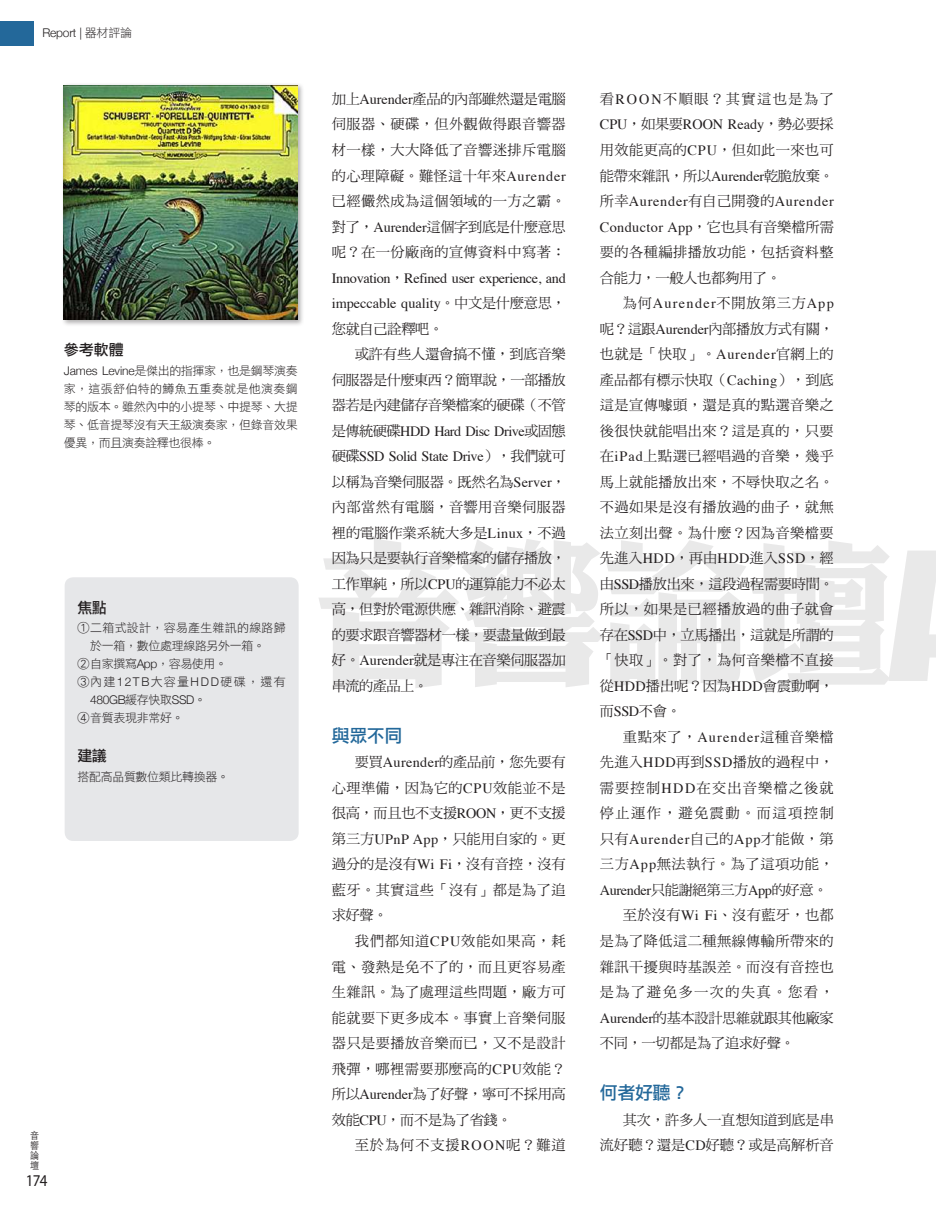
<style>
.page{position:relative;width:936px;height:1212px;background:#fff}
.page>*{position:absolute;margin:0;border:0;box-sizing:border-box;transform-origin:0 0}
.t1{font:157.5px "DF Li King Hei Std W8";color:#231f20;scale:.94 1}
.t2{font:18px "DF Li Hei Std W5";letter-spacing:-.025em;color:#23689a}
.t3{font:16.5px "Myriad Pro";color:#231f20;scale:.91 1}
.t4{font:15px "DF Li Hei Std W5";color:#231f20}
.t5{font:14.25px/25.5px "DF Ming Std W5";letter-spacing:-.005em;color:#231f20;text-align:justify}
.t6{font:14.25px/25.5px "Times";letter-spacing:-.025em;color:#231f20}
.t7{font:14.25px/25.5px "DF Ming Std W5";letter-spacing:.025em;color:#231f20}
.t8{font:14.25px/25.5px "Times";letter-spacing:.05em;color:#231f20}
.t9{font:14.25px "DF Ming Std W5";letter-spacing:-.035em;color:#231f20}
.t10{font:14.25px "Times";color:#231f20}
.t11{font:14.25px "Times";letter-spacing:.065em;color:#231f20}
.t12{font:14.25px "Times";letter-spacing:.09em;color:#231f20}
.t13{font:14.25px "DF Ming Std W5";letter-spacing:.04em;color:#231f20}
.t14{font:14.25px "DF Ming Std W5";letter-spacing:.1em;color:#231f20}
.t15{font:14.25px "DF Ming Std W5";letter-spacing:.06em;color:#231f20}
.t16{font:14.25px "DF Ming Std W5";letter-spacing:-.025em;color:#231f20}
.t17{font:12px/18px "DF Li Hei Std W3";letter-spacing:-.025em;color:#231f20;text-align:justify}
.t18{font:300 12px "Helvetica Neue";letter-spacing:-.03em;color:#231f20}
.t19{font:12px "DF Li Hei Std W3";letter-spacing:.11em;color:#231f20}
.t20{font:12px "DF Li Hei Std W3";letter-spacing:.02em;color:#231f20}
.t21{font:300 9.9px/10.2px "ST Heiti TC";color:#231f20;text-align:justify;scale:.91 1}
.s1{font-family:"DF Li Hei Std W3";font-weight:400}
.s2{font-family:"Helvetica Neue";font-weight:300}
.s3{font-family:"Times"}
.s4{font-family:"DF Ming Std W5"}
</style>
<div class="page">
<div style="left:65px;top:577px;width:233px;height:264px;background:#e6e7e9;border-radius:9px"></div>
<div style="left:61px;top:82px;width:243px;height:245px;background:#231f20;opacity:.35"></div>
<img style="left:64px;top:85px;width:234px;height:235px">
<div style="left:0;top:21px;width:33px;height:24px;background:#23689a"></div>
<p class="t18" style="left:43px;top:23px;width:91px">Report | <span class="s1">器材評論</span></p>
<p class="t4" style="left:64px;top:342px;width:61px">參考軟體</p>
<p class="t17" style="left:64px;top:361px;width:235px"><span class="s2">James Levine</span>是傑出的指揮家，也是鋼琴演奏家，這張舒伯特的鱒魚五重奏就是他演奏鋼琴的版本。雖然內中的小提琴、中提琴、大提琴、低音提琴沒有天王級演奏家，但錄音效果優異，而且演奏詮釋也很棒。</p>
<p class="t4" style="left:77px;top:599px;width:31px">焦點</p>
<p class="t20" style="left:77px;top:622px;width:210px">①二箱式設計，容易產生雜訊的線路歸</p>
<p class="t17" style="left:90px;top:637px;width:176px">於一箱，數位處理線路另外一箱。</p>
<p class="t17" style="left:77px;top:655px;width:151px">②自家撰寫<span class="s2">App</span>，容易使用。</p>
<p class="t19" style="left:77px;top:676px;width:210px">③內建<span class="s2">12TB</span>大容量<span class="s2">HDD</span>硬碟，還有</p>
<p class="t18" style="left:90px;top:690px;width:117px">480GB<span class="s1">緩存快取</span>SSD<span class="s1">。</span></p>
<p class="t17" style="left:77px;top:709px;width:108px">④音質表現非常好。</p>
<p class="t4" style="left:77px;top:747px;width:31px">建議</p>
<p class="t17" style="left:77px;top:767px;width:153px">搭配高品質數位類比轉換器。</p>
<p class="t21" style="left:30px;top:1129px;width:11px">音響論壇</p>
<p class="t3" style="left:26px;top:1170px;width:25px">174</p>
<p class="t5" style="left:332px;top:86px;width:235px">加上<span class="s3">Aurender</span>產品的內部雖然還是電腦伺服器、硬碟，但外觀做得跟音響器材一樣，大大降低了音響迷排斥電腦的心理障礙。難怪這十年來<span class="s3">Aurender</span>已經儼然成為這個領域的一方之霸。對了，<span class="s3">Aurender</span>這個字到底是什麼意思呢？在一份廠商的宣傳資料中寫著：</p>
<p class="t6" style="left:332px;top:264px;width:235px">Innovation<span class="s4">，</span>Refined user experience, and impeccable quality<span class="s4">。中文是什麼意思，</span></p>
<p class="t16" style="left:332px;top:321px;width:113px">您就自己詮釋吧。</p>
<p class="t5" style="left:355px;top:341px;width:212px">或許有些人還會搞不懂，到底音樂</p>
<p class="t9" style="left:332px;top:372px;width:235px">伺服器是什麼東西？簡單說，一部播放</p>
<p class="t9" style="left:332px;top:397px;width:235px">器若是內建儲存音樂檔案的硬碟（不管</p>
<p class="t6" style="left:332px;top:417px;width:235px"><span class="s4">是傳統硬碟</span>HDD Hard Disc Drive<span class="s4">或固態硬碟</span>SSD Solid State Drive<span class="s4">），我們就可</span></p>
<p class="t5" style="left:332px;top:469px;width:235px">以稱為音樂伺服器。既然名為<span class="s3">Server</span>，內部當然有電腦，音響用音樂伺服器裡的電腦作業系統大多是<span class="s3">Linux</span>，不過因為只是要執行音樂檔案的儲存播放，工作單純，所以<span class="s3">CPU</span>的運算能力不必太高，但對於電源供應、雜訊消除、避震的要求跟音響器材一樣，要盡量做到最好。<span class="s3">Aurender</span>就是專注在音樂伺服器加串流的產品上。</p>
<p class="t2" style="left:332px;top:726px;width:72px">與眾不同</p>
<p class="t5" style="left:332px;top:749px;width:235px;text-indent:23px">要買<span class="s3">Aurender</span>的產品前，您先要有心理準備，因為它的<span class="s3">CPU</span>效能並不是很高，而且也不支援<span class="s3">ROON</span>，更不支援第三方<span class="s3">UPnP App</span>，只能用自家的。更過分的是沒有<span class="s3">Wi Fi</span>，沒有音控，沒有藍牙。其實這些「沒有」都是為了追求好聲。</p>
<p class="t5" style="left:332px;top:928px;width:235px;text-indent:23px">我們都知道<span class="s3">CPU</span>效能如果高，耗電、發熱是免不了的，而且更容易產生雜訊。為了處理這些問題，廠方可能就要下更多成本。事實上音樂伺服器只是要播放音樂而已，又不是設計飛彈，哪裡需要那麼高的<span class="s3">CPU</span>效能？所以<span class="s3">Aurender</span>為了好聲，寧可不採用高效能<span class="s3">CPU</span>，而不是為了省錢。</p>
<p class="t15" style="left:355px;top:1137px;width:212px">至於為何不支援<span class="s3">ROON</span>呢？難道</p>
<p class="t14" style="left:600px;top:91px;width:235px">看<span class="s3">ROON</span>不順眼？其實這也是為了</p>
<p class="t10" style="left:600px;top:111px;width:235px">CPU<span class="s4">，如果要</span>ROON Ready<span class="s4">，勢必要採</span></p>
<p class="t7" style="left:600px;top:137px;width:235px">用效能更高的<span class="s3">CPU</span>，但如此一來也可能帶來雜訊，所以<span class="s3">Aurender</span>乾脆放棄。</p>
<p class="t8" style="left:600px;top:187px;width:235px"><span class="s4">所幸</span>Aurender<span class="s4">有自己開發的</span>Aurender<br>Conductor App<span class="s4">，它也具有音樂檔所需</span></p>
<p class="t7" style="left:600px;top:239px;width:235px">要的各種編排播放功能，包括資料整合能力，一般人也都夠用了。</p>
<p class="t12" style="left:622px;top:290px;width:212px"><span class="s4">為何</span>Aurender<span class="s4">不開放第三方</span>App</p>
<p class="t5" style="left:600px;top:315px;width:235px">呢？這跟<span class="s3">Aurender</span>內部播放方式有關，也就是「快取」。<span class="s3">Aurender</span>官網上的產品都有標示快取（<span class="s3">Caching</span>），到底這是宣傳噱頭，還是真的點選音樂之後很快就能唱出來？這是真的，只要在<span class="s3">iPad</span>上點選已經唱過的音樂，幾乎馬上就能播放出來，不辱快取之名。不過如果是沒有播放過的曲子，就無法立刻出聲。為什麼？因為音樂檔要先進入<span class="s3">HDD</span>，再由<span class="s3">HDD</span>進入<span class="s3">SSD</span>，經由<span class="s3">SSD</span>播放出來，這段過程需要時間。所以，如果是已經播放過的曲子就會存在<span class="s3">SSD</span>中，立馬播出，這就是所謂的「快取」。對了，為何音樂檔不直接從<span class="s3">HDD</span>播出呢？因為<span class="s3">HDD</span>會震動啊，而<span class="s3">SSD</span>不會。</p>
<p class="t5" style="left:600px;top:724px;width:235px;text-indent:23px">重點來了，<span class="s3">Aurender</span>這種音樂檔先進入<span class="s3">HDD</span>再到<span class="s3">SSD</span>播放的過程中，需要控制<span class="s3">HDD</span>在交出音樂檔之後就停止運作，避免震動。而這項控制</p>
<p class="t11" style="left:600px;top:826px;width:235px"><span class="s4">只有</span>Aurender<span class="s4">自己的</span>App<span class="s4">才能做，第</span></p>
<p class="t13" style="left:600px;top:856px;width:235px">三方<span class="s3">App</span>無法執行。為了這項功能，</p>
<p class="t6" style="left:600px;top:876px;width:229px">Aurender<span class="s4">只能謝絕第三方</span>App<span class="s4">的好意。</span></p>
<p class="t5" style="left:600px;top:902px;width:235px;text-indent:23px">至於沒有<span class="s3">Wi Fi</span>、沒有藍牙，也都是為了降低這二種無線傳輸所帶來的雜訊干擾與時基誤差。而沒有音控也是為了避免多一次的失真。您看，<span class="s3">Aurender</span>的基本設計思維就跟其他廠家不同，一切都是為了追求好聲。</p>
<p class="t2" style="left:600px;top:1083px;width:90px">何者好聽？</p>
<p class="t5" style="left:600px;top:1106px;width:235px;text-align:right">其次，許多人一直想知道到底是串<br>流好聽？還是<span class="s3">CD</span>好聽？或是高解析音</p>
<h1 class="t1" style="left:314px;top:529px;width:617px">音響論壇</h1>
</div>
